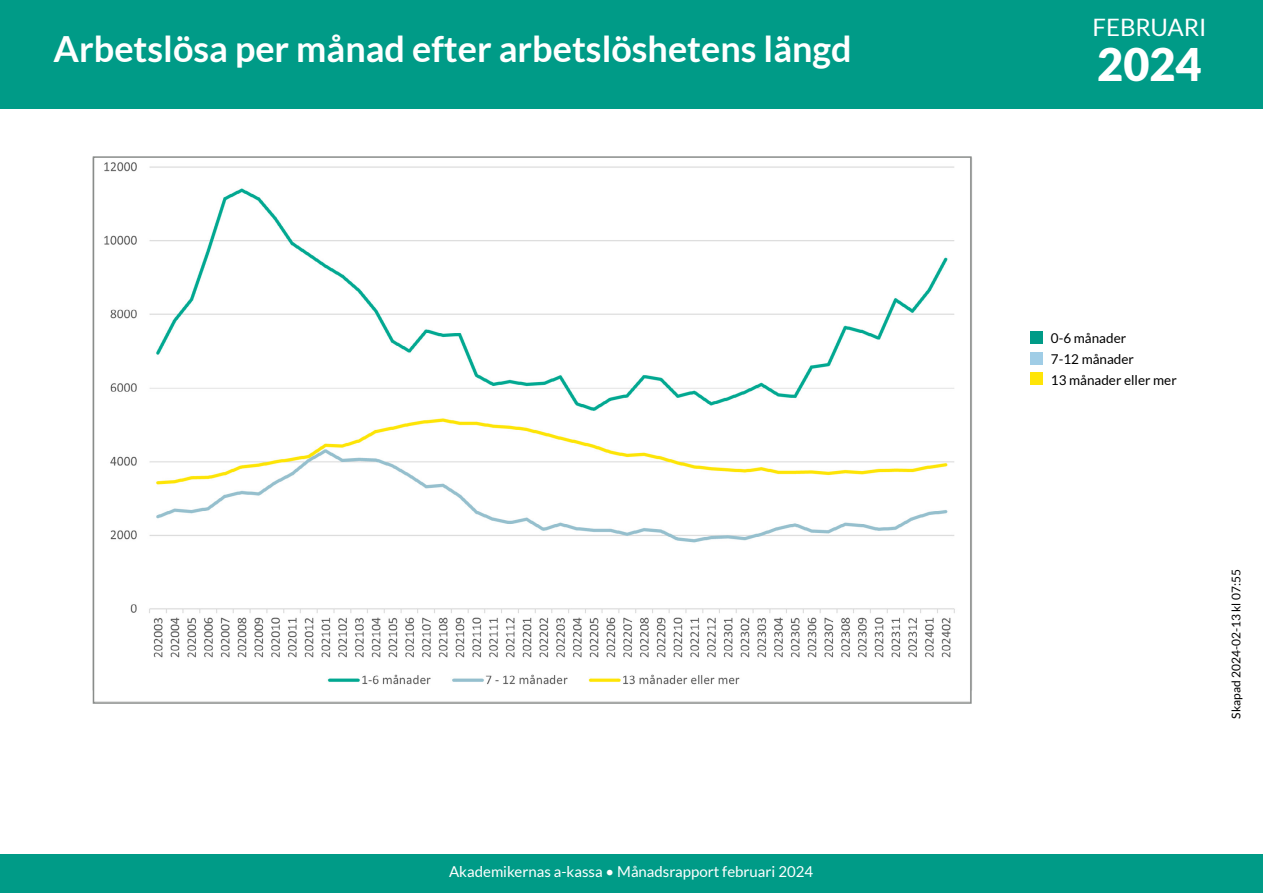
<style>
.page{position:relative;width:1263px;height:893px;background:#fff}
.page>*{position:absolute;margin:0;border:0;box-sizing:border-box;transform-origin:0 0}
.t1{font:900 45px "Lato";color:#fff}
.t2{font:700 36px "Lato";color:#fff}
.t3{font:24px "Lato";color:#fff}
.t4{font:15px "Lato";color:#fff}
.t5{font:13.5px/21px "Lato";color:#000}
.t6{font:12px "Lato";color:#000}
</style>
<div class="page">
<div style="left:0;top:855px;width:1263px;height:38px;background:#009b87"></div>
<div style="left:0;top:0;width:1263px;height:108px;background:#009b87"></div>
<div style="left:1030px;top:331px;width:13px;height:12px;background:#009b87"></div>
<div style="left:1030px;top:352px;width:13px;height:12px;background:#a0cde6"></div>
<div style="left:1030px;top:373px;width:13px;height:12px;background:#ffe507"></div>
<img style="left:104px;top:162px;width:851px;height:523px">
<h2 class="t2" style="left:54px;top:29px;width:800px">Arbetslösa per månad efter arbetslöshetens längd</h2>
<p class="t4" style="left:449px;top:863px;width:366px">Akademikernas a-kassa • Månadsrapport februari 2024</p>
<h3 class="t3" style="left:1092px;top:14px;width:115px">FEBRUARI</h3>
<h1 class="t1" style="left:1097px;top:38px;width:106px">2024</h1>
<p class="t5" style="left:1051px;top:327px;width:127px">0-6 månader<br>7-12 månader<br>13 månader eller mer</p>
<p class="t6" style="left:1229px;top:719px;width:151px;rotate:-90deg">Skapad 2024-02-13 kl 07:55</p>
</div>
